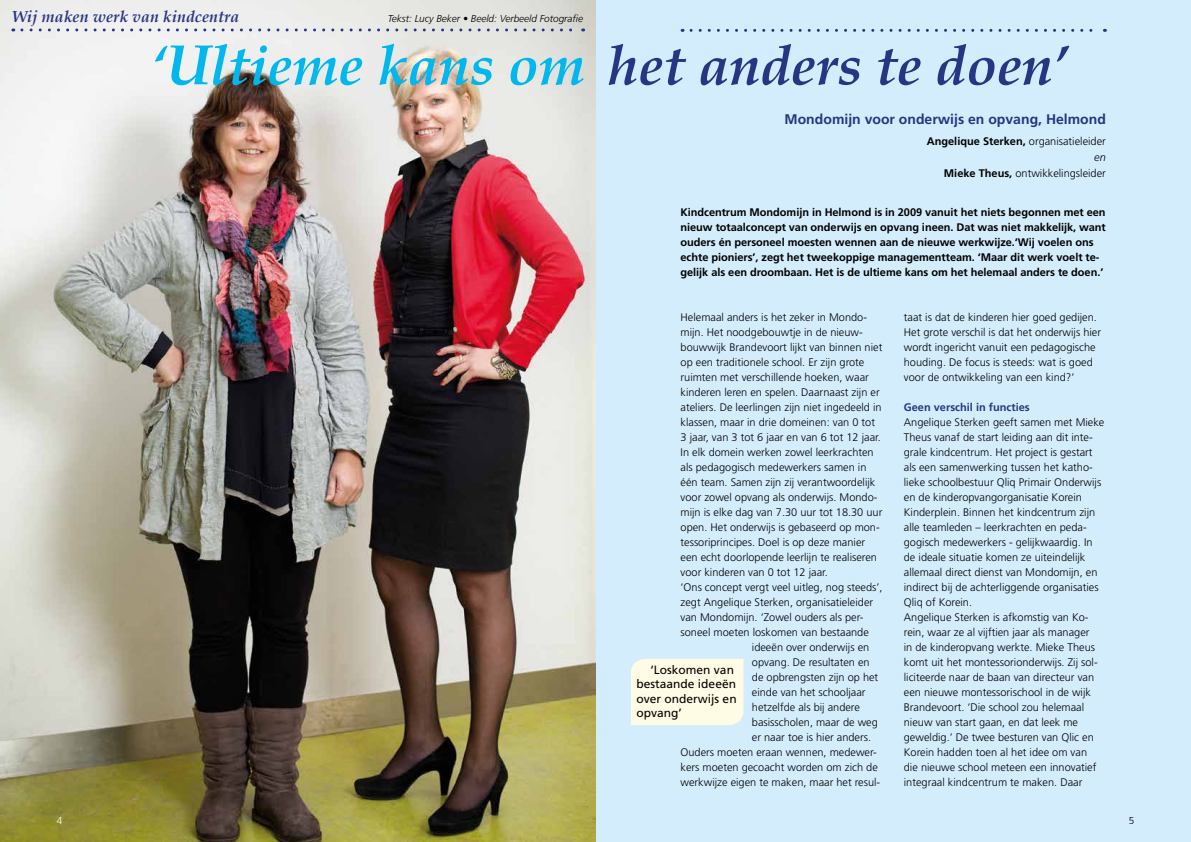
<style>
.page{position:relative;width:1191px;height:842px;background:#d4edfc}
.page>*{position:absolute;margin:0;border:0;box-sizing:border-box;transform-origin:0 0}
.t1{font:italic 700 56px "Palatino";letter-spacing:-.005em;color:#283583}
.t2{font:italic 700 16px "Palatino";color:#283583}
.t3{font:700 14px "Frutiger LT Std";color:#283583}
.t4{font:12px/14.4px "Frutiger LT Std";color:#000}
.t5{font:300 11px/15px "Frutiger LT Std";color:#000}
.t6{font:700 11px/15px "Frutiger LT Std";letter-spacing:-.005em;color:#000}
.t7{font:700 11px "Frutiger LT Std";color:#283583}
.t8{font:italic 300 10px "Frutiger LT Std";color:#000}
.t9{font:300 10px "Frutiger LT Std";color:#000}
.t10{font:300 10px "Frutiger LT Std";color:#fff}
.s1{color:#00b8ee}
.s2{font-weight:700}
.s3{font-style:italic}
</style>
<div class="page">
<img style="left:0;top:0;width:595px;height:842px">
<svg style="left:22px;top:28px;width:561px;height:3px;background:#bfc2d1"></svg>
<svg style="left:691px;top:29px;width:414px;height:3px"></svg>
<div style="left:631px;top:659px;width:112px;height:66px;background:#fffce5"></div>
<h2 class="t2" style="left:11px;top:4px;width:230px">Wij maken werk van kindcentra</h2>
<p class="t8" style="left:388px;top:13px;width:197px">Tekst: Lucy Beker • Beeld: Verbeeld Fotografie</p>
<h1 class="t1" style="left:151px;top:21px;width:919px"><span class="s1">‘Ultieme kans om</span> het anders te doen’</h1>
<p class="t3" style="left:784px;top:111px;width:323px">Mondomijn voor onderwijs en opvang, Helmond</p>
<p class="t5" style="left:926px;top:133px;width:181px;line-height:16px;text-align:right"><span class="s2">Angelique Sterken,</span> organisatieleider <span class="s3">en<br></span><span class="s2">Mieke Theus,</span> ontwikkelingsleider</p>
<p class="t6" style="left:680px;top:205px;width:427px">Kindcentrum Mondomijn in Helmond is in 2009 vanuit het niets begonnen met een nieuw totaalconcept van onderwijs en opvang ineen. Dat was niet makkelijk, want ouders én personeel moesten wennen aan de nieuwe werkwijze.‘Wij voelen ons echte pioniers’, zegt het tweekoppige managementteam. ‘Maar dit werk voelt te&shy;gelijk als een droombaan. Het is de ultieme kans om het helemaal anders te doen.’</p>
<p class="t10" style="left:57px;top:815px;width:7px">4</p>
<p class="t5" style="left:680px;top:310px;width:188px">Helemaal anders is het zeker in Mondo-</p>
<p class="t5" style="left:680px;top:325px;width:184px">mijn. Het noodgebouwtje in de nieuw-</p>
<p class="t5" style="left:680px;top:340px;width:203px">bouwwijk Brandevoort lijkt van binnen niet</p>
<p class="t5" style="left:680px;top:355px;width:185px">op een traditionele school. Er zijn grote</p>
<p class="t5" style="left:680px;top:370px;width:190px">ruimten met verschillende hoeken, waar</p>
<p class="t5" style="left:680px;top:385px;width:201px">kinderen leren en spelen. Daarnaast zijn er</p>
<p class="t5" style="left:680px;top:400px;width:203px">ateliers. De leerlingen zijn niet ingedeeld in</p>
<p class="t5" style="left:680px;top:415px;width:196px">klassen, maar in drie domeinen: van 0 tot</p>
<p class="t5" style="left:680px;top:430px;width:202px">3 jaar, van 3 tot 6 jaar en van 6 tot 12 jaar.</p>
<p class="t5" style="left:680px;top:445px;width:195px">In elk domein werken zowel leerkrachten</p>
<p class="t5" style="left:680px;top:460px;width:187px">als pedagogisch medewerkers samen in</p>
<p class="t5" style="left:680px;top:475px;width:196px">één team. Samen zijn zij verantwoordelijk</p>
<p class="t5" style="left:680px;top:490px;width:198px">voor zowel opvang als onderwijs. Mondo-</p>
<p class="t5" style="left:680px;top:505px;width:203px">mijn is elke dag van 7.30 uur tot 18.30 uur</p>
<p class="t5" style="left:680px;top:520px;width:201px">open. Het onderwijs is gebaseerd op mon-</p>
<p class="t5" style="left:680px;top:535px;width:186px">tessoriprincipes. Doel is op deze manier</p>
<p class="t5" style="left:680px;top:550px;width:198px">een echt doorlopende leerlijn te realiseren</p>
<p class="t5" style="left:680px;top:565px;width:149px">voor kinderen van 0 tot 12 jaar.</p>
<p class="t5" style="left:680px;top:580px;width:203px">‘Ons concept vergt veel uitleg, nog steeds’,</p>
<p class="t5" style="left:680px;top:595px;width:194px">zegt Angelique Sterken, organisatieleider</p>
<p class="t5" style="left:680px;top:610px;width:184px">van Mondomijn. ‘Zowel ouders als per-</p>
<p class="t5" style="left:680px;top:625px;width:190px">soneel moeten loskomen van bestaande</p>
<p class="t5" style="left:752px;top:640px;width:119px">ideeën over onderwijs en</p>
<p class="t5" style="left:752px;top:655px;width:119px">opvang. De resultaten en</p>
<p class="t5" style="left:752px;top:670px;width:128px">de opbrengsten zijn op het</p>
<p class="t5" style="left:752px;top:685px;width:115px">einde van het schooljaar</p>
<p class="t5" style="left:752px;top:700px;width:109px">hetzelfde als bij andere</p>
<p class="t5" style="left:752px;top:715px;width:127px">basisscholen, maar de weg</p>
<p class="t5" style="left:752px;top:730px;width:121px">er naar toe is hier anders.</p>
<p class="t5" style="left:680px;top:745px;width:198px">Ouders moeten eraan wennen, medewer-</p>
<p class="t5" style="left:680px;top:760px;width:199px">kers moeten gecoacht worden om zich de</p>
<p class="t5" style="left:680px;top:775px;width:201px">werkwijze eigen te maken, maar het resul-</p>
<p class="t4" style="left:636px;top:663px;width:102px;text-indent:14px">‘Loskomen van bestaande ideeën over onderwijs en opvang’</p>
<p class="t5" style="left:904px;top:310px;width:199px">taat is dat de kinderen hier goed gedijen.<br>Het grote verschil is dat het onderwijs hier wordt ingericht vanuit een pedagogische houding. De focus is steeds: wat is goed voor de ontwikkeling van een kind?’</p>
<p class="t7" style="left:904px;top:401px;width:127px">Geen verschil in functies</p>
<p class="t5" style="left:904px;top:415px;width:202px">Angelique Sterken geeft samen met Mieke Theus vanaf de start leiding aan dit inte&shy;grale kindcentrum. Het project is gestart als een samenwerking tussen het katho&shy;lieke schoolbestuur Qliq Primair Onderwijs en de kinderopvangorganisatie Korein Kinderplein. Binnen het kindcentrum zijn alle teamleden – leerkrachten en peda&shy;gogisch medewerkers - gelijkwaardig. In de ideale situatie komen ze uiteindelijk allemaal direct dienst van Mondomijn, en indirect bij de achterliggende organisaties Qliq of Korein.<br>Angelique Sterken is afkomstig van Ko&shy;rein, waar ze al vijftien jaar als manager<br>in de kinderopvang werkte. Mieke Theus komt uit het montessorionderwijs. Zij sol&shy;liciteerde naar de baan van directeur van een nieuwe montessorischool in de wijk Brandevoort. ‘Die school zou helemaal nieuw van start gaan, en dat leek me geweldig.’ De twee besturen van Qlic en Korein hadden toen al het idee om van<br>die nieuwe school meteen een innovatief integraal kindcentrum te maken. Daar</p>
<p class="t9" style="left:1128px;top:815px;width:7px">5</p>
</div>
